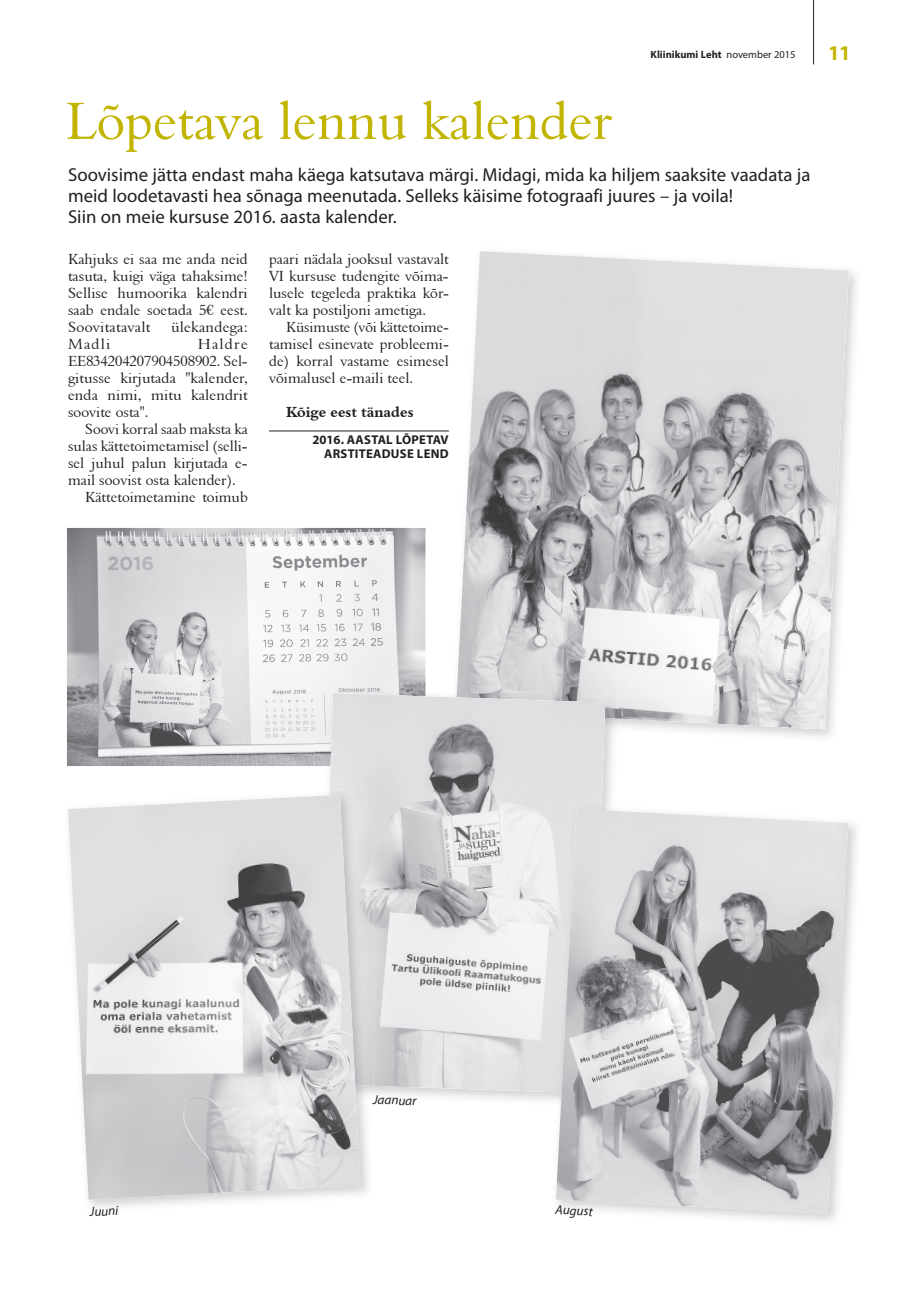
<style>
.page{position:relative;width:919px;height:1289px;background:#fff}
.page>*{position:absolute;margin:0;border:0;box-sizing:border-box;transform-origin:0 0}
.t1{font:54px "Aldine 401 BT Roman A";color:#c2b501}
.t2{font:700 21px "Myriad Pro";color:#c2b501}
.t3{font:18.75px/21px "Myriad Pro";color:#231f20}
.t4{font:15px/17px "Aldine 401 BT Roman A";color:#231f20;text-align:justify}
.t5{font:15px "Aldine 401 BT Bold A";color:#231f20}
.t6{font:italic 13.2px "Myriad Pro";color:#231f20}
.t7{font:700 12.75px/14.2px "Myriad Pro";letter-spacing:.02em;color:#231f20;text-align:right}
.t8{font:700 10.5px "Myriad Pro";color:#231f20}
.s1{font-weight:400}
</style>
<div class="page">
<img style="left:848px;top:270px;width:9px;height:25px">
<img style="left:457px;top:251px;width:391px;height:478px">
<img style="left:67px;top:528px;width:358px;height:238px">
<img style="left:454px;top:688px;width:164px;height:54px">
<img style="left:456px;top:688px;width:162px;height:30px">
<img style="left:314px;top:688px;width:111px;height:78px">
<img style="left:330px;top:693px;width:275px;height:399px">
<hr style="left:813px;top:0;width:1px;height:64px;background:#231f20">
<hr style="left:269px;top:431px;width:180px;height:1px;background:#231f20">
<img style="left:551px;top:803px;width:50px;height:290px">
<img style="left:556px;top:809px;width:292px;height:404px">
<img style="left:319px;top:789px;width:55px;height:296px">
<img style="left:68px;top:794px;width:292px;height:405px">
<h1 class="t1" style="left:65px;top:88px;width:548px">Lõpetava lennu kalender</h1>
<p class="t8" style="left:650px;top:49px;width:146px">Kliinikumi Leht <span class="s1">november 2015</span></p>
<h2 class="t2" style="left:828px;top:41px;width:24px">11</h2>
<p class="t3" style="left:68px;top:164px;width:744px">Soovisime jätta endast maha käega katsutava märgi. Midagi, mida ka hiljem saaksite vaadata ja meid loodetavasti hea sõnaga meenutada. Selleks käisime fotograafi juures – ja voila!<br>Siin on meie kursuse 2016. aasta kalender.</p>
<p class="t4" style="left:68px;top:250px;width:181px">Kahjuks ei saa me anda neid tasuta, kuigi väga tahaksime!<br>Sellise humoorika kalendri saab endale soetada 5€ eest.<br>Soovitatavalt</p>
<p class="t4" style="left:269px;top:250px;width:181px">paari nädala jooksul vastavalt VI kursuse tudengite võima&shy;lusele tegeleda praktika kõr&shy;valt ka postiljoni ametiga.</p>
<p class="t4" style="left:269px;top:318px;width:181px;text-indent:17px">Küsimuste (või kättetoime&shy;tamisel esinevate probleemi&shy;de) korral vastame esimesel võimalusel e-maili teel.</p>
<p class="t5" style="left:286px;top:402px;width:129px">Kõige eest tänades</p>
<p class="t7" style="left:312px;top:432px;width:138px">2016. AASTAL LÕPETAV<br>ARSTITEADUSE LEND</p>
<p class="t4" style="left:171px;top:318px;width:78px">ülekandega:</p>
<p class="t4" style="left:68px;top:335px;width:181px;text-indent:130px">Haldre EE834204207904508902. Sel&shy;gitusse kirjutada "kalender, enda nimi, mitu kalendrit soovite osta".</p>
<p class="t4" style="left:85px;top:420px;width:164px">Soovi korral saab maksta ka</p>
<p class="t4" style="left:68px;top:437px;width:181px">sulas kättetoimetamisel (selli-</p>
<p class="t4" style="left:68px;top:454px;width:181px">sel juhul palun kirjutada e-</p>
<p class="t4" style="left:68px;top:471px;width:169px">mail soovist osta kalender).</p>
<p class="t4" style="left:85px;top:488px;width:164px">Kättetoimetamine toimub</p>
<p class="t4" style="left:68px;top:335px;width:44px">Madli</p>
<p class="t6" style="left:373px;top:1092px;width:45px;rotate:2deg">Jaanuar</p>
<p class="t6" style="left:89px;top:1204px;width:30px;rotate:-3deg">Juuni</p>
<p class="t6" style="left:556px;top:1202px;width:39px;rotate:3deg">August</p>
</div>
